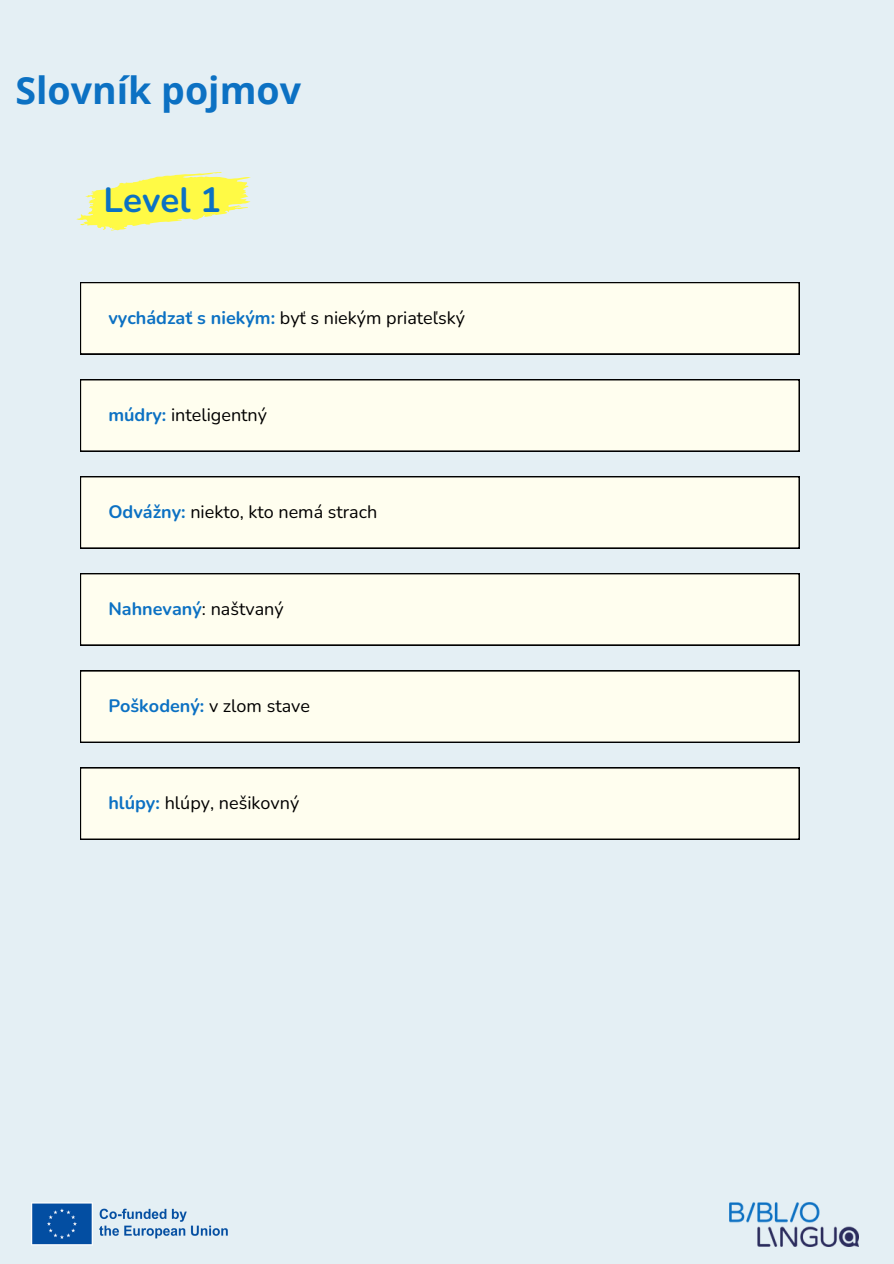
<style>
.page{position:relative;width:894px;height:1264px;background:#fff}
.page>*{position:absolute;margin:0;border:0;box-sizing:border-box;transform-origin:0 0}
.t1{font:700 37.5px "Open Sans";color:#0c71c3}
.t2{font:700 34.95px "Nunito";color:#0c71c3}
.t3{font:18px "Nunito";color:#000}
.t4{font:700 18px "Nunito";color:#0c71c3}
.s1{font-weight:700;color:#0c71c3}
.s2{font-weight:400;color:#000}
</style>
<div class="page">
<div style="left:0;top:0;width:893px;height:1263px;background:#e4eff4"></div>
<svg style="left:76px;top:172px;width:174px;height:58px"></svg>
<div style="left:80px;top:282px;width:719px;height:72px;background:#fffeef"></div>
<img style="left:729px;top:1202px;width:128px;height:44px">
<img style="left:31px;top:1202px;width:197px;height:43px">
<div style="left:80px;top:379px;width:719px;height:72px;background:#fffeef"></div>
<div style="left:80px;top:476px;width:719px;height:72px;background:#fffeef"></div>
<div style="left:80px;top:573px;width:719px;height:72px;background:#fffeef"></div>
<div style="left:80px;top:670px;width:719px;height:72px;background:#fffeef"></div>
<div style="left:80px;top:767px;width:719px;height:72px;background:#fffeef"></div>
<p class="t1" style="left:15px;top:64px;width:287px">Slovník pojmov</p>
<h1 class="t2" style="left:104px;top:176px;width:119px">Level 1</h1>
<h1 class="t3" style="left:108px;top:306px;width:358px"><span class="s1">vychádzať s niekým:</span> byť s niekým priateľský</h1>
<p class="t3" style="left:108px;top:403px;width:160px"><span class="s1">múdry:</span> inteligentný</p>
<p class="t3" style="left:108px;top:500px;width:270px"><span class="s1">Odvážny:</span> niekto, kto nemá strach</p>
<p class="t4" style="left:108px;top:597px;width:177px">Nahnevaný<span class="s2">: naštvaný</span></p>
<p class="t4" style="left:108px;top:694px;width:203px">Poškodený: <span class="s2">v zlom stave</span></p>
<p class="t3" style="left:108px;top:791px;width:192px"><span class="s1">hlúpy:</span> hlúpy, nešikovný</p>
</div>
